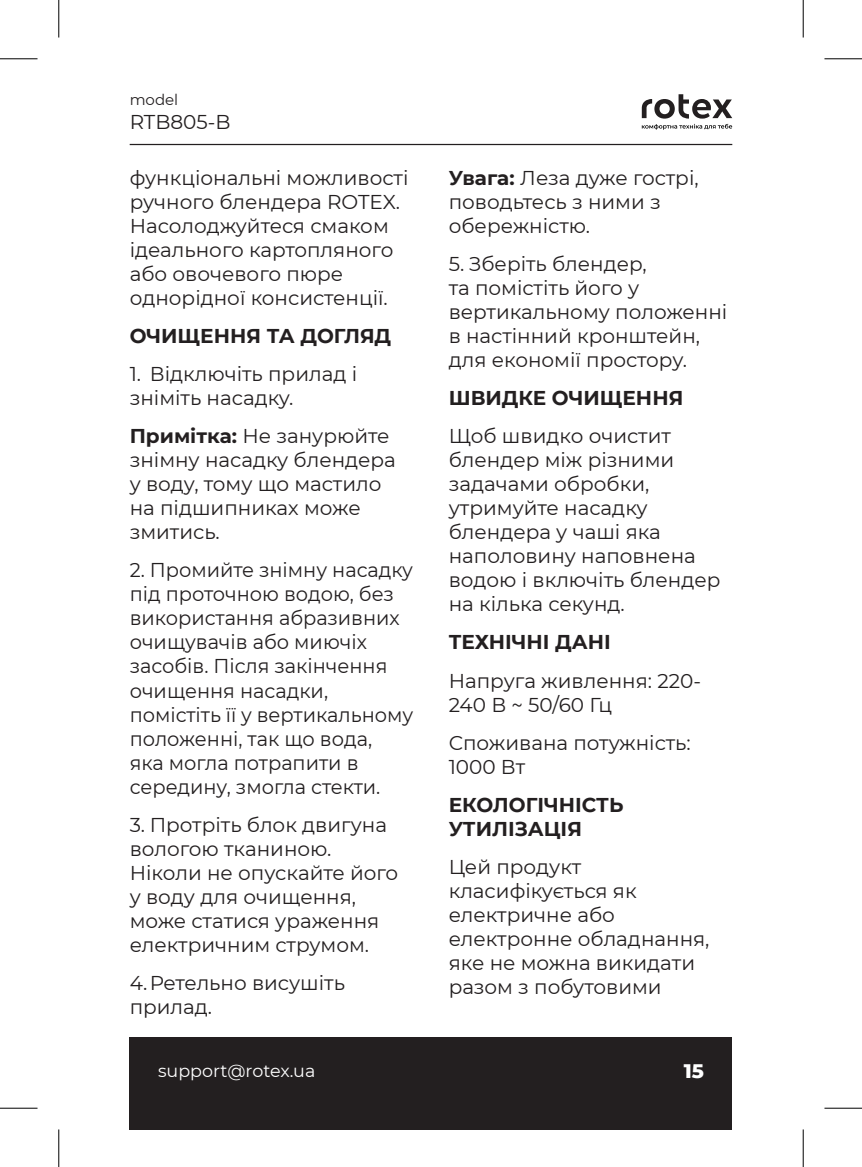
<style>
.page{position:relative;width:862px;height:1167px;background:#fff}
.page>*{position:absolute;margin:0;border:0;box-sizing:border-box;transform-origin:0 0}
.Text{font:20px/24px "Montserrat";color:#231f20}
.Text-2{font:700 20px/24px "Montserrat";color:#231f20}
.t1{font:800 20px "Montserrat";color:#fff}
.t2{font:17.5px "Montserrat";color:#fff}
.t3{font:15px "Montserrat";color:#231f20}
.s1{font-weight:700}
</style>
<div class="page">
<div style="left:130px;top:1037px;width:602px;height:92px;background:#231f20"></div>
<hr style="left:130px;top:144px;width:602px;height:1px;background:#231f20">
<svg style="left:642px;top:94px;width:90px;height:36px"></svg>
<hr style="left:0;top:58px;width:38px;height:1px;background:#000">
<hr style="left:824px;top:58px;width:38px;height:1px;background:#000">
<hr style="left:0;top:1107px;width:38px;height:1px;background:#000">
<hr style="left:824px;top:1107px;width:38px;height:1px;background:#000">
<hr style="left:58px;top:0;width:1px;height:37px;background:#000">
<hr style="left:58px;top:1129px;width:1px;height:37px;background:#000">
<hr style="left:802px;top:0;width:1px;height:37px;background:#000">
<hr style="left:802px;top:1129px;width:1px;height:37px;background:#000">
<p class="t3" style="left:130px;top:90px;width:50px">model</p>
<p class="Text" style="left:130px;top:110px;width:102px">RTB805-B</p>
<p class="Text" style="left:130px;top:165px;width:280px">функціональні можливості ручного блендера ROTEX.<br>Насолоджуйтеся смаком ідеального картопляного або овочевого пюре однорідної консистенції.</p>
<p class="Text-2" style="left:130px;top:322px;width:263px">ОЧИЩЕННЯ ТА ДОГЛЯД</p>
<p class="Text" style="left:130px;top:361px;width:229px">1. Відключіть прилад і зніміть насадку.</p>
<p class="Text" style="left:130px;top:423px;width:268px"><span class="s1">Примітка:</span> Не занурюйте знімну насадку блендера у воду, тому що мастило на підшипниках може змитись.</p>
<p class="Text" style="left:130px;top:557px;width:285px">2. Промийте знімну насадку під проточною водою, без використання абразивних очищувачів або миючіх засобів. Після закінчення очищення насадки, помістіть її у вертикальному положенні, так що вода,<br>яка могла потрапити в середину, змогла стекти.</p>
<p class="Text" style="left:130px;top:811px;width:270px">3. Протріть блок двигуна вологою тканиною.<br>Ніколи не опускайте його у воду для очищення, може статися ураження електричним струмом.</p>
<p class="Text" style="left:130px;top:970px;width:217px">4.Ретельно висушіть прилад.</p>
<p class="Text" style="left:449px;top:165px;width:251px"><span class="s1">Увага:</span> Леза дуже гострі, поводьтесь з ними з обережністю.</p>
<p class="Text" style="left:449px;top:251px;width:280px">5. Зберіть блендер,<br>та помістіть його у вертикальному положенні в настінний кронштейн, для економії простору.</p>
<p class="Text-2" style="left:449px;top:385px;width:236px">ШВИДКЕ ОЧИЩЕННЯ</p>
<p class="Text" style="left:449px;top:423px;width:273px">Щоб швидко очистит блендер між різними задачами обробки, утримуйте насадку блендера у чаші яка наполовину наповнена водою і включіть блендер на кілька секунд.</p>
<p class="Text-2" style="left:449px;top:629px;width:164px">ТЕХНІЧНІ ДАНІ</p>
<p class="Text" style="left:449px;top:667px;width:254px">Напруга живлення: 220-<br>240 В ~ 50/60 Гц</p>
<p class="Text" style="left:449px;top:730px;width:243px">Споживана потужність:<br>1000 Вт</p>
<p class="Text-2" style="left:449px;top:792px;width:176px">ЕКОЛОГІЧНІСТЬ<br>УТИЛІЗАЦІЯ</p>
<p class="Text" style="left:449px;top:854px;width:262px">Цей продукт класифікується як електричне або електронне обладнання, яке не можна викидати разом з побутовими</p>
<p class="t2" style="left:158px;top:1058px;width:159px">support@rotex.ua</p>
<p class="t1" style="left:683px;top:1056px;width:22px">15</p>
</div>
